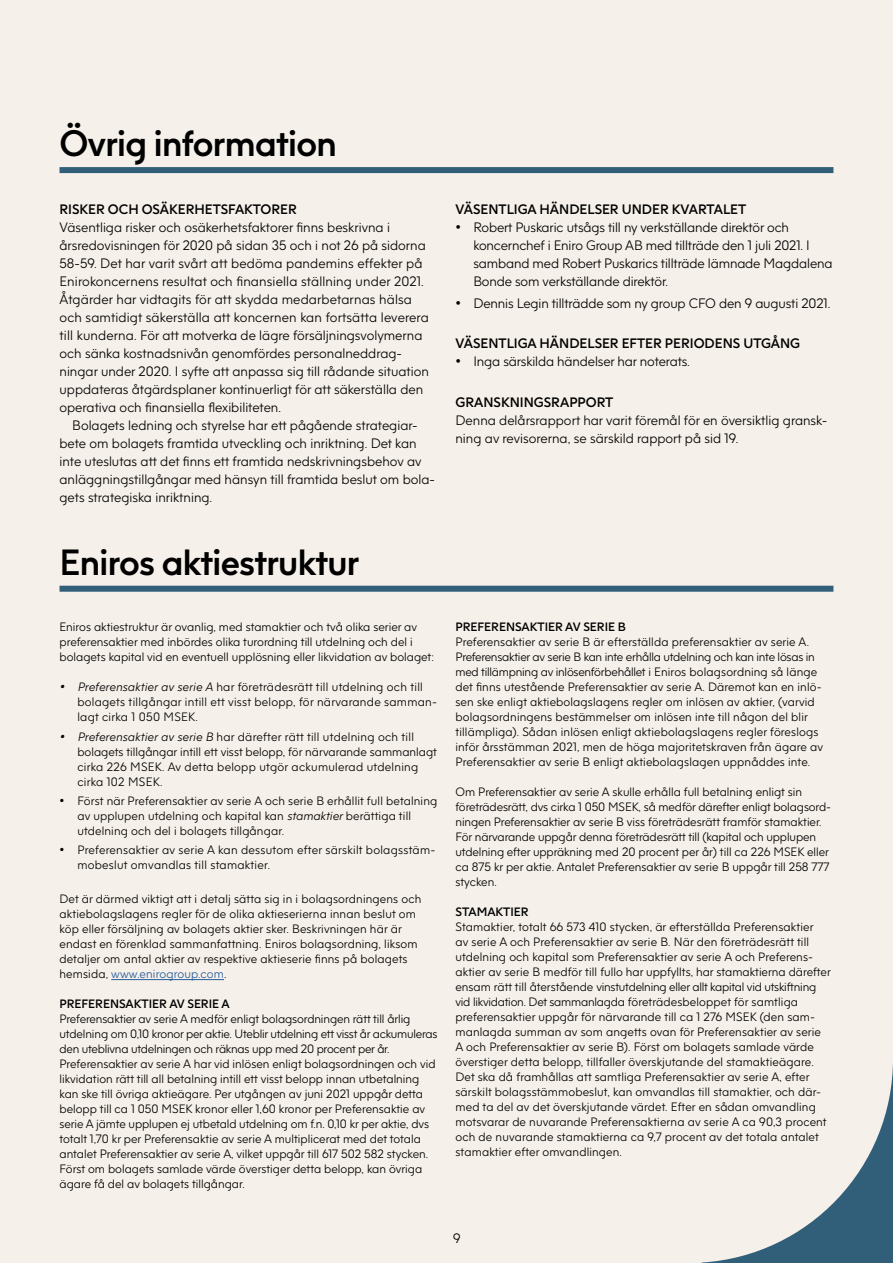
<style>
.page{position:relative;width:893px;height:1263px;background:#f5f0e9}
.page>*{position:absolute;margin:0;border:0;box-sizing:border-box;transform-origin:0 0}
.t1{font:700 36px "F37 Jan";letter-spacing:-.02em;color:#000}
.t2{font:300 13.5px/18px "F37 Jan";color:#000}
.t3{font:700 13.5px "F37 Jan";color:#000}
.t4{font:300 12px/15px "F37 Jan";color:#000}
.t5{font:300 12px/15px "F37 Jan";letter-spacing:.02em;color:#000}
.t6{font:700 12px "F37 Jan";color:#000}
.s1{font-style:italic}
.s2{color:#275b9b}
</style>
<div class="page">
<svg style="left:702px;top:1064px;width:191px;height:199px"></svg>
<div style="left:60px;top:167px;width:773px;height:6px;background:#315e78"></div>
<div style="left:60px;top:586px;width:773px;height:6px;background:#315e78"></div>
<hr style="left:111px;top:979px;width:113px;height:1px;background:#275b9b">
<h1 class="t1" style="left:60px;top:121px;width:279px">Övrig information</h1>
<p class="t3" style="left:60px;top:201px;width:239px">RISKER OCH OSÄKERHETSFAKTORER</p>
<p class="t2" style="left:60px;top:218px;width:371px">Väsentliga risker och osäkerhetsfaktorer finns beskrivna i årsredovisningen för 2020 på sidan 35 och i not 26 på sidorna 58-59. Det har varit svårt att bedöma pandemins effekter på Enirokoncernens resultat och finansiella ställning under 2021.<br>Åtgärder har vidtagits för att skydda medarbetarnas hälsa och samtidigt säkerställa att koncernen kan fortsätta leverera till kunderna. För att motverka de lägre försäljningsvolymerna och sänka kostnadsnivån genomfördes personalneddrag&shy;ningar under 2020. I syfte att anpassa sig till rådande situation uppdateras åtgärdsplaner kontinuerligt för att säkerställa den operativa och finansiella flexibiliteten.</p>
<p class="t2" style="left:60px;top:416px;width:377px;text-indent:13px">Bolagets ledning och styrelse har ett pågående strategiar&shy;bete om bolagets framtida utveckling och inriktning. Det kan inte uteslutas att det finns ett framtida nedskrivningsbehov av anläggningstillgångar med hänsyn till framtida beslut om bola&shy;gets strategiska inriktning.</p>
<h1 class="t1" style="left:60px;top:539px;width:301px">Eniros aktiestruktur</h1>
<p class="t3" style="left:455px;top:201px;width:292px">VÄSENTLIGA HÄNDELSER UNDER KVARTALET</p>
<p class="t2" style="left:473px;top:218px;width:361px;text-indent:-18px">• Robert Puskaric utsågs till ny verkställande direktör och koncernchef i Eniro Group AB med tillträde den 1 juli 2021. I samband med Robert Puskarics tillträde lämnade Magdalena Bonde som verkställande direktör.</p>
<p class="t2" style="left:455px;top:294px;width:376px">• Dennis Legin tillträdde som ny group CFO den 9 augusti 2021.</p>
<p class="t3" style="left:455px;top:335px;width:346px">VÄSENTLIGA HÄNDELSER EFTER PERIODENS UTGÅNG</p>
<p class="t2" style="left:455px;top:352px;width:236px">• Inga särskilda händelser har noterats.</p>
<p class="t3" style="left:455px;top:393px;width:159px">GRANSKNINGSRAPPORT</p>
<p class="t2" style="left:455px;top:411px;width:373px">Denna delårsrapport har varit föremål för en översiktlig gransk&shy;ning av revisorerna, se särskild rapport på sid 19.</p>
<p class="t4" style="left:60px;top:619px;width:376px">Eniros aktiestruktur är ovanlig, med stamaktier och två olika serier av preferensaktier med inbördes olika turordning till utdelning och del i bolagets kapital vid en eventuell upplösning eller likvidation av bolaget:</p>
<p class="t5" style="left:77px;top:679px;width:361px;text-indent:-18px"><span class="s1">• Preferensaktier av serie A</span> har företrädesrätt till utdelning och till bolagets tillgångar intill ett visst belopp, för närvarande samman&shy;lagt cirka 1 050 MSEK.</p>
<p class="t4" style="left:77px;top:729px;width:361px;text-indent:-18px"><span class="s1">• Preferensaktier av serie B</span> har därefter rätt till utdelning och till bolagets tillgångar intill ett visst belopp, för närvarande sammanlagt cirka 226 MSEK. Av detta belopp utgör ackumulerad utdelning cirka 102 MSEK.</p>
<p class="t4" style="left:77px;top:793px;width:361px;text-indent:-18px">• Först när Preferensaktier av serie A och serie B erhållit full betalning av upplupen utdelning och kapital kan <span class="s1">stamaktier</span> berättiga till utdelning och del i bolagets tillgångar.</p>
<p class="t5" style="left:77px;top:842px;width:359px;text-indent:-18px">• Preferensaktier av serie A kan dessutom efter särskilt bolagsstäm&shy;mobeslut omvandlas till stamaktier.</p>
<p class="t4" style="left:60px;top:891px;width:363px">Det är därmed viktigt att i detalj sätta sig in i bolagsordningens och aktiebolagslagens regler för de olika aktieserierna innan beslut om köp eller försäljning av bolagets aktier sker. Beskrivningen här är endast en förenklad sammanfattning. Eniros bolagsordning, liksom detaljer om antal aktier av respektive aktieserie finns på bolagets hemsida, <span class="s2">www.enirogroup.com</span>.</p>
<p class="t6" style="left:60px;top:996px;width:172px">PREFERENSAKTIER AV SERIE A</p>
<p class="t4" style="left:60px;top:1011px;width:379px">Preferensaktier av serie A medför enligt bolagsordningen rätt till årlig utdelning om 0,10 kronor per aktie. Uteblir utdelning ett visst år ackumuleras den uteblivna utdelningen och räknas upp med 20 procent per år.<br>Preferensaktier av serie A har vid inlösen enligt bolagsordningen och vid likvidation rätt till all betalning intill ett visst belopp innan utbetalning kan ske till övriga aktieägare. Per utgången av juni 2021 uppgår detta belopp till ca 1 050 MSEK kronor eller 1,60 kronor per Preferensaktie av serie A jämte upplupen ej utbetald utdelning om f.n. 0,10 kr per aktie, dvs totalt 1,70 kr per Preferensaktie av serie A multiplicerat med det totala antalet Preferensaktier av serie A, vilket uppgår till 617 502 582 stycken.<br>Först om bolagets samlade värde överstiger detta belopp, kan övriga ägare få del av bolagets tillgångar.</p>
<p class="t6" style="left:455px;top:619px;width:172px">PREFERENSAKTIER AV SERIE B</p>
<p class="t4" style="left:455px;top:634px;width:369px">Preferensaktier av serie B är efterställda preferensaktier av serie A.<br>Preferensaktier av serie B kan inte erhålla utdelning och kan inte lösas in med tillämpning av inlösenförbehållet i Eniros bolagsordning så länge det finns utestående Preferensaktier av serie A. Däremot kan en inlö&shy;sen ske enligt aktiebolagslagens regler om inlösen av aktier, (varvid bolagsordningens bestämmelser om inlösen inte till någon del blir tillämpliga). Sådan inlösen enligt aktiebolagslagens regler föreslogs inför årsstämman 2021, men de höga majoritetskraven från ägare av Preferensaktier av serie B enligt aktiebolagslagen uppnåddes inte.</p>
<p class="t4" style="left:455px;top:784px;width:377px">Om Preferensaktier av serie A skulle erhålla full betalning enligt sin företrädesrätt, dvs cirka 1 050 MSEK, så medför därefter enligt bolagsord&shy;ningen Preferensaktier av serie B viss företrädesrätt framför stamaktier.<br>För närvarande uppgår denna företrädesrätt till (kapital och upplupen utdelning efter uppräkning med 20 procent per år) till ca 226 MSEK eller ca 875 kr per aktie. Antalet Preferensaktier av serie B uppgår till 258 777 stycken.</p>
<p class="t6" style="left:455px;top:904px;width:75px">STAMAKTIER</p>
<p class="t4" style="left:455px;top:919px;width:377px">Stamaktier, totalt 66 573 410 stycken, är efterställda Preferensaktier<br>av serie A och Preferensaktier av serie B. När den företrädesrätt till utdelning och kapital som Preferensaktier av serie A och Preferens&shy;aktier av serie B medför till fullo har uppfyllts, har stamaktierna därefter ensam rätt till återstående vinstutdelning eller allt kapital vid utskiftning vid likvidation. Det sammanlagda företrädesbeloppet för samtliga preferensaktier uppgår för närvarande till ca 1 276 MSEK (den sam&shy;manlagda summan av som angetts ovan för Preferensaktier av serie A och Preferensaktier av serie B). Först om bolagets samlade värde överstiger detta belopp, tillfaller överskjutande del stamaktieägare.<br>Det ska då framhållas att samtliga Preferensaktier av serie A, efter särskilt bolagsstämmobeslut, kan omvandlas till stamaktier, och där&shy;med ta del av det överskjutande värdet. Efter en sådan omvandling motsvarar de nuvarande Preferensaktierna av serie A ca 90,3 procent och de nuvarande stamaktierna ca 9,7 procent av det totala antalet stamaktier efter omvandlingen.</p>
<p class="t2" style="left:453px;top:1229px;width:9px">9</p>
</div>
